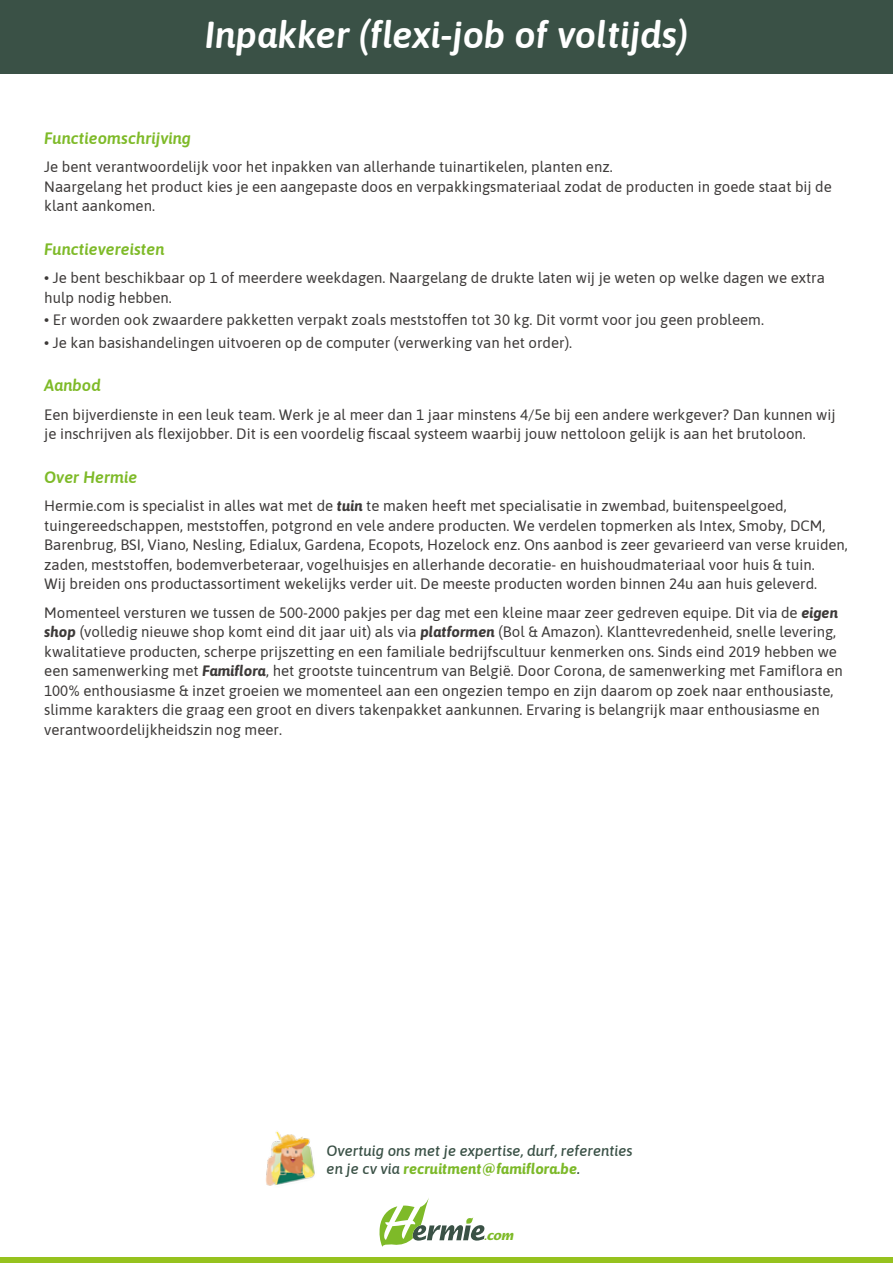
<style>
.page{position:relative;width:893px;height:1263px;background:#fff}
.page>*{position:absolute;margin:0;border:0;box-sizing:border-box;transform-origin:0 0}
.t1{font:italic 600 37.5px "Asap";color:#fff}
.t2{font:italic 600 16.5px "Asap";color:#7eba28}
.t3{font:15px/19.5px "Asap";color:#3d3a39}
.t4{font:italic 500 15px/18px "Asap";color:#3a5146}
.t5{font:italic 700 13.05px "Lucida Sans";color:#7eba28}
.s1{font-weight:700;font-style:italic}
.s2{font-weight:700;color:#7cb929}
.s3{font-size:7.95px}
</style>
<div class="page">
<div style="left:0;top:0;width:893px;height:73px;background:#3a5146"></div>
<svg style="left:379px;top:1198px;width:106px;height:49px"></svg>
<div style="left:0;top:1258px;width:893px;height:5px;background:#96c21e"></div>
<img style="left:266px;top:1131px;width:49px;height:55px">
<h1 class="t1" style="left:204px;top:9px;width:486px">Inpakker (flexi-job of voltijds)</h1>
<p class="t2" style="left:44px;top:126px;width:148px">Functieomschrijving</p>
<p class="t3" style="left:44px;top:156px;width:789px">Je bent verantwoordelijk voor het inpakken van allerhande tuinartikelen, planten enz.<br>Naargelang het product kies je een aangepaste doos en verpakkingsmateriaal zodat de producten in goede staat bij de klant aankomen.</p>
<p class="t2" style="left:44px;top:237px;width:122px">Functievereisten</p>
<p class="t3" style="left:44px;top:267px;width:782px">• Je bent beschikbaar op 1 of meerdere weekdagen. Naargelang de drukte laten wij je weten op welke dagen we extra hulp nodig hebben.</p>
<p class="t3" style="left:44px;top:309px;width:721px">• Er worden ook zwaardere pakketten verpakt zoals meststoffen tot 30 kg. Dit vormt voor jou geen probleem.</p>
<p class="t3" style="left:44px;top:332px;width:529px">• Je kan basishandelingen uitvoeren op de computer (verwerking van het order).</p>
<p class="t2" style="left:44px;top:374px;width:58px">Aanbod</p>
<p class="t3" style="left:44px;top:404px;width:793px">Een bijverdienste in een leuk team. Werk je al meer dan 1 jaar minstens 4/5e bij een andere werkgever? Dan kunnen wij je inschrijven als flexijobber. Dit is een voordelig fiscaal systeem waarbij jouw nettoloon gelijk is aan het brutoloon.</p>
<p class="t2" style="left:44px;top:465px;width:95px">Over Hermie</p>
<p class="t3" style="left:44px;top:495px;width:805px">Hermie.com is specialist in alles wat met de <span class="s1">tuin</span> te maken heeft met specialisatie in zwembad, buitenspeelgoed, tuingereedschappen, meststoffen, potgrond en vele andere producten. We verdelen topmerken als Intex, Smoby, DCM, Barenbrug, BSI, Viano, Nesling, Edialux, Gardena, Ecopots, Hozelock enz. Ons aanbod is zeer gevarieerd van verse kruiden, zaden, meststoffen, bodemverbeteraar, vogelhuisjes en allerhande decoratie- en huishoudmateriaal voor huis &amp; tuin.<br>Wij breiden ons productassortiment wekelijks verder uit. De meeste producten worden binnen 24u aan huis geleverd.</p>
<p class="t3" style="left:44px;top:602px;width:800px">Momenteel versturen we tussen de 500-2000 pakjes per dag met een kleine maar zeer gedreven equipe. Dit via de <span class="s1">eigen shop</span> (volledig nieuwe shop komt eind dit jaar uit) als via <span class="s1">platformen</span> (Bol &amp; Amazon). Klanttevredenheid, snelle levering, kwalitatieve producten, scherpe prijszetting en een familiale bedrijfscultuur kenmerken ons. Sinds eind 2019 hebben we een samenwerking met <span class="s1">Famiflora</span>, het grootste tuincentrum van België. Door Corona, de samenwerking met Famiflora en 100% enthousiasme &amp; inzet groeien we momenteel aan een ongezien tempo en zijn daarom op zoek naar enthousiaste, slimme karakters die graag een groot en divers takenpakket aankunnen. Ervaring is belangrijk maar enthousiasme en verantwoordelijkheidszin nog meer.</p>
<p class="t4" style="left:327px;top:1140px;width:308px">Overtuig ons met je expertise, durf, referenties en je cv via <span class="s2">recruitment@famiflora.be</span>.</p>
<p class="t5" style="left:484px;top:1228px;width:30px"><span class="s3">.</span>com</p>
</div>
